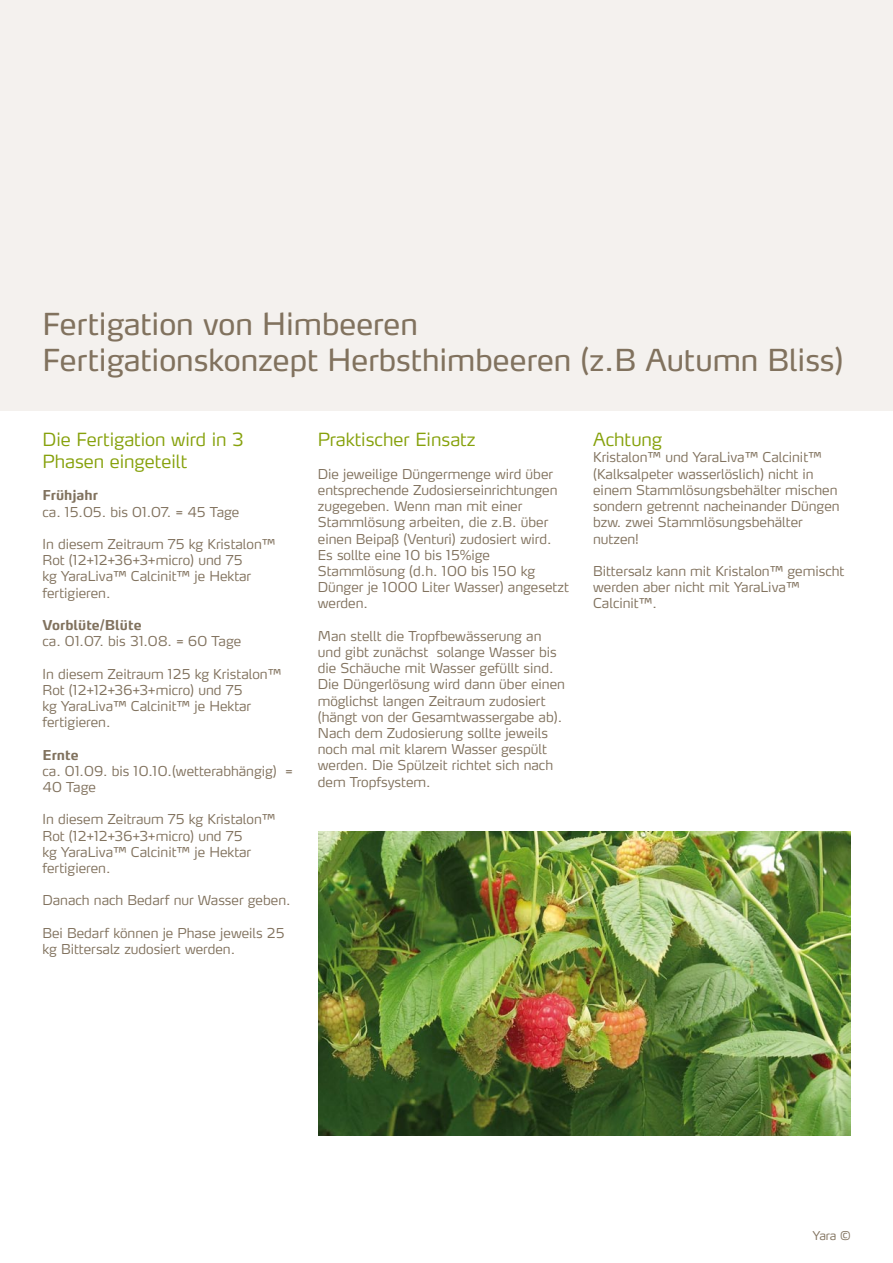
<style>
.page{position:relative;width:893px;height:1263px;background:#fff}
.page>*{position:absolute;margin:0;border:0;box-sizing:border-box;transform-origin:0 0}
.t1{font:30px/36px "Yara Max LF";color:#81725e}
.t2{font:300 18px/21.6px "Yara Max LF";color:#86a10b}
.t3{font:300 13.5px/16.2px "Yara Max LF";color:#81725e}
.t4{font:700 13.5px "Yara Max LF";color:#81725e}
.t5{font:300 12px "Yara Max LF";color:#81725e}
</style>
<div class="page">
<img style="left:319px;top:831px;width:531px;height:304px">
<div style="left:0;top:0;width:893px;height:410px;background:#f4f1ee"></div>
<h1 class="t1" style="left:43px;top:305px;width:803px">Fertigation von Himbeeren<br>Fertigationskonzept Herbsthimbeeren (z.B Autumn Bliss)</h1>
<h2 class="t2" style="left:43px;top:429px;width:203px">Die Fertigation wird in 3<br>Phasen eingeteilt</h2>
<p class="t4" style="left:43px;top:487px;width:57px">Frühjahr</p>
<p class="t3" style="left:43px;top:503px;width:198px">ca. 15.05. bis 01.07. = 45 Tage</p>
<p class="t3" style="left:43px;top:536px;width:234px">In diesem Zeitraum 75 kg Kristalon™<br>Rot (12+12+36+3+micro) und 75<br>kg YaraLiva™ Calcinit™ je Hektar fertigieren.</p>
<p class="t4" style="left:43px;top:616px;width:101px">Vorblüte/Blüte</p>
<p class="t3" style="left:43px;top:633px;width:200px">ca. 01.07. bis 31.08. = 60 Tage</p>
<p class="t3" style="left:43px;top:665px;width:240px">In diesem Zeitraum 125 kg Kristalon™<br>Rot (12+12+36+3+micro) und 75<br>kg YaraLiva™ Calcinit™ je Hektar fertigieren.</p>
<p class="t4" style="left:43px;top:746px;width:38px">Ernte</p>
<p class="t3" style="left:43px;top:762px;width:252px">ca. 01.09. bis 10.10.(wetterabhängig) =<br>40 Tage</p>
<p class="t3" style="left:43px;top:811px;width:234px">In diesem Zeitraum 75 kg Kristalon™<br>Rot (12+12+36+3+micro) und 75<br>kg YaraLiva™ Calcinit™ je Hektar fertigieren.</p>
<p class="t3" style="left:43px;top:892px;width:250px">Danach nach Bedarf nur Wasser geben.</p>
<p class="t3" style="left:43px;top:924px;width:244px">Bei Bedarf können je Phase jeweils 25 kg Bittersalz zudosiert werden.</p>
<h2 class="t2" style="left:318px;top:429px;width:159px">Praktischer Einsatz</h2>
<p class="t3" style="left:318px;top:465px;width:253px">Die jeweilige Düngermenge wird über entsprechende Zudosierseinrichtungen zugegeben. Wenn man mit einer<br>Stammlösung arbeiten, die z.B. über einen Beipaß (Venturi) zudosiert wird.<br>Es sollte eine 10 bis 15%ige<br>Stammlösung (d.h. 100 bis 150 kg<br>Dünger je 1000 Liter Wasser) angesetzt werden.</p>
<p class="t3" style="left:318px;top:627px;width:249px">Man stellt die Tropfbewässerung an und gibt zunächst solange Wasser bis die Schäuche mit Wasser gefüllt sind.<br>Die Düngerlösung wird dann über einen möglichst langen Zeitraum zudosiert (hängt von der Gesamtwassergabe ab).<br>Nach dem Zudosierung sollte jeweils noch mal mit klarem Wasser gespült werden. Die Spülzeit richtet sich nach dem Tropfsystem.</p>
<h2 class="t2" style="left:593px;top:429px;width:71px">Achtung</h2>
<p class="t3" style="left:593px;top:449px;width:248px">Kristalon™ und YaraLiva™ Calcinit™ (Kalksalpeter wasserlöslich) nicht in einem Stammlösungsbehälter mischen sondern getrennt nacheinander Düngen bzw. zwei Stammlösungsbehälter nutzen!</p>
<p class="t3" style="left:593px;top:563px;width:253px">Bittersalz kann mit Kristalon™ gemischt werden aber nicht mit YaraLiva™<br>Calcinit™.</p>
<p class="t5" style="left:813px;top:1228px;width:39px">Yara ©</p>
</div>
